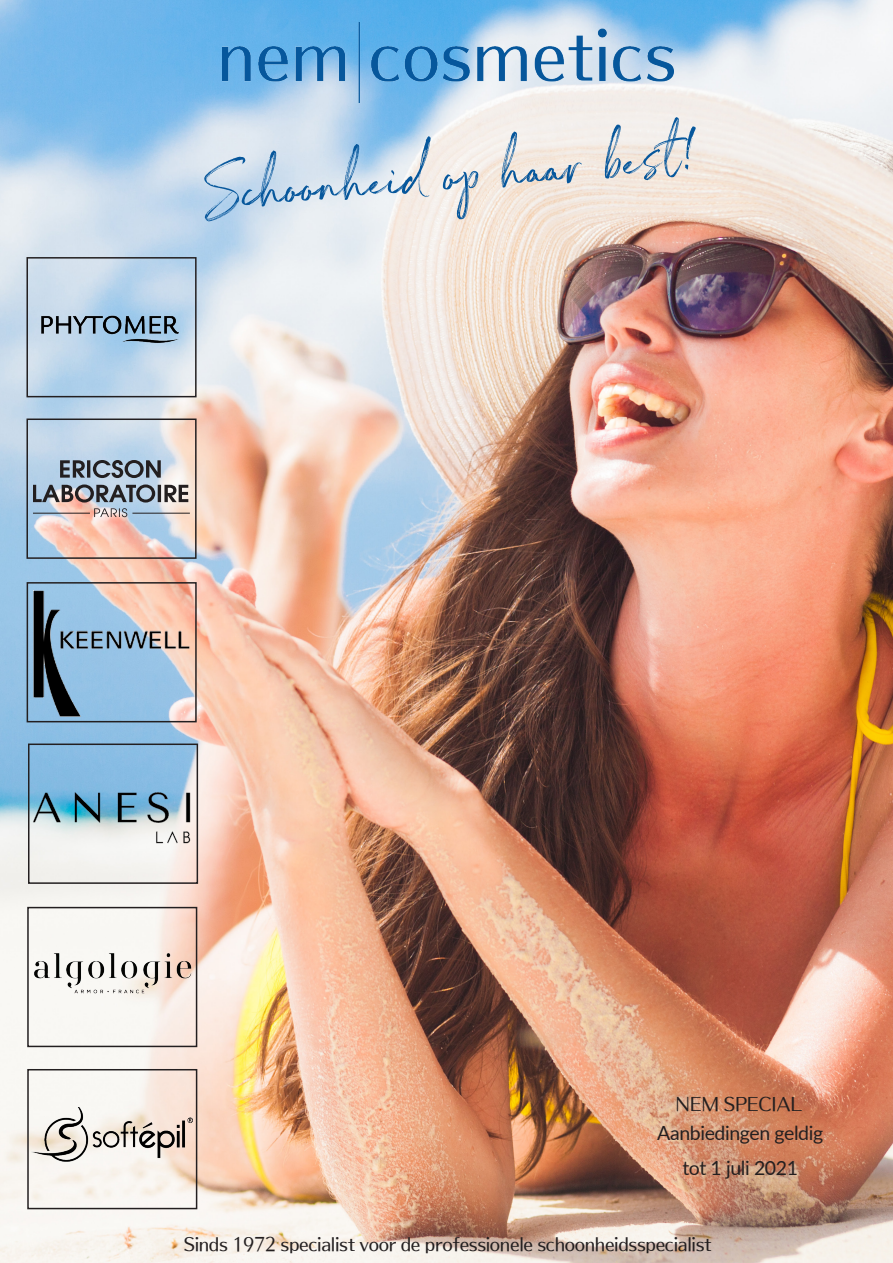
<style>
.page{position:relative;width:893px;height:1263px;background:#fff}
.page>*{position:absolute;margin:0;border:0;box-sizing:border-box;transform-origin:0 0}
.t1{font:81.45px "South Island Alternate";color:#06579c}
.Basisalinea{font:19.5px "Lato";letter-spacing:-.02em;color:#231f20}
.Basisalinea-2{font:18.3px "Nud Motoya Ex Aporo W3 90 msp RKSJ H";letter-spacing:-.02em;color:#231f20}
.t2{font:18px "Nud Motoya Ex Aporo W3 90 msp RKSJ H";letter-spacing:-.02em;color:#231f20}
</style>
<div class="page">
<img style="left:0;top:0;width:893px;height:1263px">
<img style="left:33px;top:310px;width:153px;height:38px">
<div style="left:26px;top:257px;width:171px;height:140px;border:2px solid #231f20"></div>
<svg style="left:94px;top:508px;width:33px;height:9px"></svg>
<svg style="left:33px;top:484px;width:155px;height:18px;background:#7e828a"></svg>
<svg style="left:60px;top:460px;width:101px;height:18px;background:#727d89"></svg>
<hr style="left:33px;top:513px;width:57px;height:1px;background:#231f20">
<hr style="left:132px;top:513px;width:58px;height:1px;background:#231f20">
<div style="left:26px;top:418px;width:171px;height:141px;border:2px solid #231f20"></div>
<img style="left:26px;top:790px;width:179px;height:54px">
<div style="left:28px;top:743px;width:170px;height:141px;border:2px solid #231f20"></div>
<img style="left:33px;top:940px;width:161px;height:66px">
<div style="left:27px;top:907px;width:170px;height:140px;border:2px solid #231f20"></div>
<img style="left:31px;top:1107px;width:161px;height:59px">
<div style="left:27px;top:1069px;width:170px;height:140px;border:2px solid #231f20"></div>
<img style="left:223px;top:22px;width:451px;height:80px">
<img style="left:33px;top:590px;width:168px;height:126px">
<div style="left:27px;top:582px;width:170px;height:140px;border:2px solid #231f20"></div>
<p class="t1" style="left:196px;top:133px;width:498px;rotate:-5deg">Schoonheid op haar best!</p>
<p class="Basisalinea-2" style="left:675px;top:1095px;width:128px">NEM SPECIAL</p>
<p class="Basisalinea" style="left:657px;top:1119px;width:167px">Aanbiedingen geldig</p>
<p class="Basisalinea" style="left:682px;top:1154px;width:117px">tot 1 juli 2021</p>
<p class="t2" style="left:183px;top:1235px;width:530px">Sinds 1972 specialist voor de professionele schoonheidsspecialist</p>
</div>
